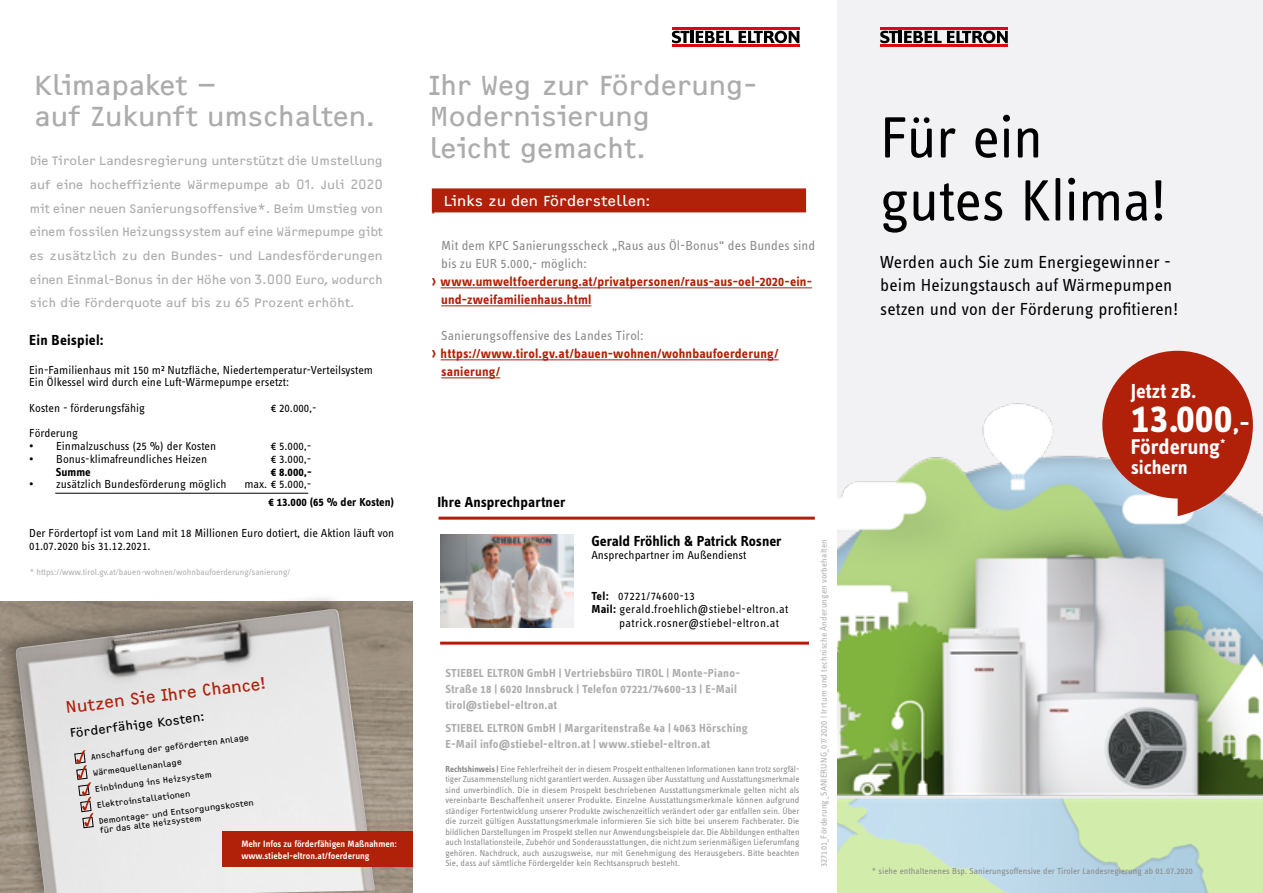
<style>
.page{position:relative;width:1263px;height:893px;background:#fff}
.page>*{position:absolute;margin:0;border:0;box-sizing:border-box;transform-origin:0 0}
._01_F_Headline_Grey{font:60px "STE Info Text";letter-spacing:-.02em;color:#000}
.t1{font:700 41.85px "STE Info Text";color:#fff}
._01_F_Headline_Grey-2{font:28.5px/31.5px "F2 FOCR Bczyk Com";letter-spacing:-.005em;color:#acacac}
.t2{font:700 22.05px "STE Info Text";color:#fff}
.t3{font:700 21px "STE Info Text";color:#fff}
.t4{font:700 20.1px "STE Info Text";letter-spacing:-.005em;color:#fff}
._03_B_Starting_Line{font:18px/23.5px "STE Info Text";letter-spacing:.005em;color:#000}
._01_B_Headline_Grey{font:17.25px "F2 FOCR Bczyk Com";color:#b12009}
.t5{font:16.5px "F2 FOCR Bczyk Com";color:#b12009}
._42_DE_Regino_TabFir{font:700 15px "STE Info Text";color:#000}
.t6{font:15px "F2 FOCR Bczyk Com";letter-spacing:.01em;color:#fff}
.t7{font:700 13.5px/18px "STE Info Text";letter-spacing:.01em;color:#b12009}
.t8{font:13.5px/18px "STE Info Text";letter-spacing:.005em;color:#878787}
.t9{font:12.75px/23.7px "F2 FOCR Bczyk Com";letter-spacing:.005em;color:#acacac;text-align:justify}
._03_B_Starting_Line-2{font:12.75px "F2 FOCR Bczyk Com";color:#000}
.t10{font:12px/12.8px "STE Info Text";color:#000}
._13_PGB_Address_STIE{font:700 12px/15.8px "STE Info Text";letter-spacing:.015em;color:#acacac}
.t11{font:12px "STE Info Text";letter-spacing:.02em;color:#000}
.t12{font:700 12px "STE Info Text";color:#000}
.t13{font:12px "STE Info Text";letter-spacing:.025em;color:#000}
.t14{font:600 9.6px/12.1px "STE Info Text";color:#fff}
._11_B_Caption{font:9px/10.5px "STE Info Text";letter-spacing:.005em;color:#878787;text-align:justify}
._14_B_Identifier{font:9px "STE Info Text";letter-spacing:.02em;color:#acacac}
._11_B_Caption-2{font:9px "STE Info Text";letter-spacing:.005em;color:#acacac}
._03_B_Starting_Line-3{font:8.55px/9.3px "F2 FOCR Bczyk Com";color:#000}
.s1{font-family:"F2 FOCR Bczyk Com";font-weight:400;font-size:16.5px}
.s2{font-size:26.1px}
.s3{font-weight:700}
</style>
<div class="page">
<div style="left:838px;top:0;width:425px;height:893px;background:#f2f1f3"></div>
<img style="left:837px;top:394px;width:426px;height:499px">
<hr style="left:880px;top:27px;width:128px;height:2px;background:#e30413">
<hr style="left:880px;top:44px;width:128px;height:3px;background:#e30413">
<svg style="left:947px;top:31px;width:61px;height:12px"></svg>
<svg style="left:880px;top:31px;width:61px;height:12px"></svg>
<svg style="left:672px;top:29px;width:127px;height:15px"></svg>
<hr style="left:672px;top:27px;width:127px;height:2px;background:#e30413">
<hr style="left:672px;top:44px;width:127px;height:3px;background:#e30413">
<svg style="left:696px;top:31px;width:37px;height:12px"></svg>
<hr style="left:690px;top:31px;width:4px;height:12px;background:#000">
<svg style="left:739px;top:31px;width:60px;height:12px"></svg>
<svg style="left:672px;top:31px;width:17px;height:12px"></svg>
<div style="left:432px;top:188px;width:374px;height:24px;background:#b12009"></div>
<img style="left:380px;top:602px;width:32px;height:291px">
<div style="left:0;top:593px;width:380px;height:300px;background:#000;opacity:.3"></div>
<img style="left:16px;top:609px;width:359px;height:284px">
<svg style="left:74px;top:750px;width:20px;height:78px;background:#c7b8b6"></svg>
<div style="left:222px;top:831px;width:190px;height:36px;background:#b12009"></div>
<hr style="left:440px;top:642px;width:376px;height:3px;background:#b12009">
<hr style="left:438px;top:517px;width:377px;height:3px;background:#b12009">
<img style="left:440px;top:534px;width:133px;height:94px">
<div style="left:810px;top:525px;width:17px;height:342px;background:#fff"></div>
<hr style="left:441px;top:288px;width:371px;height:1px;background:#b12009">
<hr style="left:441px;top:306px;width:150px;height:1px;background:#b12009">
<hr style="left:441px;top:360px;width:338px;height:1px;background:#b12009">
<hr style="left:441px;top:378px;width:59px;height:1px;background:#b12009">
<svg style="left:1102px;top:351px;width:151px;height:165px"></svg>
<hr style="left:55px;top:493px;width:253px;height:1px;background:#000">
<p class="_01_F_Headline_Grey-2" style="left:34px;top:69px;width:185px">Klimapaket –</p>
<p class="_01_F_Headline_Grey-2" style="left:34px;top:101px;width:342px">auf Zukunft umschalten.</p>
<p class="_01_F_Headline_Grey" style="left:880px;top:104px;width:165px">Für ein</p>
<p class="_01_F_Headline_Grey" style="left:880px;top:167px;width:289px">gutes Klima!</p>
<p class="_03_B_Starting_Line" style="left:880px;top:250px;width:300px">Werden auch Sie zum Energiegewinner - beim Heizungstausch auf Wärmepumpen setzen und von der Förderung profitieren!</p>
<p class="_01_F_Headline_Grey-2" style="left:429px;top:69px;width:329px">Ihr Weg zur Förderung-<br>Modernisierung<br>leicht gemacht.</p>
<p class="t6" style="left:444px;top:192px;width:208px">Links zu den Förderstellen:</p>
<p class="t9" style="left:30px;top:149px;width:355px">Die Tiroler Landesregierung unterstützt die Umstellung auf eine hocheffiziente Wärmepumpe ab 01. Juli 2020 mit einer neuen Sanierungsoffensive*. Beim Umstieg von einem fossilen Heizungssystem auf eine Wärmepumpe gibt es zusätzlich zu den Bundes- und Landesförderungen einen Einmal-Bonus in der Höhe von 3.000 Euro, wodurch sich die Förderquote auf bis zu 65 Prozent erhöht.</p>
<p class="_42_DE_Regino_TabFir" style="left:29px;top:331px;width:76px">Ein Beispiel:</p>
<p class="t10" style="left:29px;top:363px;width:345px">Ein-Familienhaus mit 150 m² Nutzfläche, Niedertemperatur-Verteilsystem<br>Ein Ölkessel wird durch eine Luft-Wärmepumpe ersetzt:</p>
<p class="t10" style="left:29px;top:402px;width:117px">Kosten - förderungsfähig</p>
<p class="t10" style="left:271px;top:402px;width:48px">€ 20.000,-</p>
<p class="t10" style="left:29px;top:427px;width:50px">Förderung</p>
<p class="t10" style="left:29px;top:440px;width:188px">• Einmalzuschuss (25 %) der Kosten</p>
<p class="t10" style="left:271px;top:440px;width:42px">€ 5.000,-</p>
<p class="t10" style="left:29px;top:453px;width:179px">• Bonus-klimafreundliches Heizen</p>
<p class="t10" style="left:271px;top:453px;width:42px">€ 3.000,-</p>
<p class="t12" style="left:56px;top:465px;width:36px">Summe</p>
<p class="t12" style="left:271px;top:465px;width:42px">€ 8.000,-</p>
<p class="t10" style="left:29px;top:478px;width:199px">• zusätzlich Bundesförderung möglich</p>
<p class="t10" style="left:244px;top:478px;width:69px">max. € 5.000,-</p>
<p class="t12" style="left:268px;top:495px;width:127px">€ 13.000 (65 % der Kosten)</p>
<p class="t10" style="left:29px;top:527px;width:367px">Der Fördertopf ist vom Land mit 18 Millionen Euro dotiert, die Aktion läuft von<br>01.07.2020 bis 31.12.2021.</p>
<p class="_11_B_Caption-2" style="left:30px;top:567px;width:262px">* https://www.tirol.gv.at/bauen-wohnen/wohnbaufoerderung/sanierung/</p>
<p class="t5" style="left:432px;top:199px;width:6px">›</p>
<p class="t8" style="left:441px;top:236px;width:376px">Mit dem KPC Sanierungsscheck „Raus aus Öl-Bonus“ des Bundes sind bis zu EUR 5.000,- möglich:</p>
<p class="t7" style="left:441px;top:273px;width:372px;text-indent:-9px"><span class="s1">›</span> www.umweltfoerderung.at/privatpersonen/raus-aus-oel-2020-ein&shy;und-zweifamilienhaus.html</p>
<p class="t8" style="left:441px;top:326px;width:204px">Sanierungsoffensive des Landes Tirol:</p>
<p class="t7" style="left:441px;top:345px;width:339px;text-indent:-9px"><span class="s1">›</span> https://www.tirol.gv.at/bauen-wohnen/wohnbaufoerderung/ sanierung/</p>
<p class="t3" style="left:1131px;top:378px;width:67px">Jetzt zB.</p>
<p class="t1" style="left:1131px;top:393px;width:121px">13.000<span class="s2">,-</span></p>
<p class="t2" style="left:1131px;top:433px;width:96px">Förderung<sup>*</sup></p>
<p class="t4" style="left:1131px;top:455px;width:59px">sichern</p>
<p class="_42_DE_Regino_TabFir" style="left:437px;top:494px;width:130px">Ihre Ansprechpartner</p>
<p class="_42_DE_Regino_TabFir" style="left:591px;top:533px;width:192px">Gerald Fröhlich &amp; Patrick Rosner</p>
<p class="t10" style="left:591px;top:549px;width:157px">Ansprechpartner im Außendienst</p>
<p class="t13" style="left:591px;top:589px;width:105px"><span class="s3">Tel:</span> 07221/74600-13</p>
<p class="t11" style="left:591px;top:602px;width:199px"><span class="s3">Mail:</span> gerald.froehlich@stiebel-eltron.at</p>
<p class="t11" style="left:619px;top:616px;width:161px">patrick.rosner@stiebel-eltron.at</p>
<p class="_14_B_Identifier" style="left:819px;top:867px;width:329px;rotate:-90deg">327101_Förderung_SANIERUNG_07/2020 | Irrtum und technische Änderungen vorbehalten</p>
<p class="_13_PGB_Address_STIE" style="left:445px;top:665px;width:296px">STIEBEL ELTRON GmbH | Vertriebsbüro TIROL | Monte-Piano-<br>Straße 18 | 6020 Innsbruck | Telefon 07221/74600-13 | E-Mail tirol@stiebel-eltron.at</p>
<p class="_01_B_Headline_Grey" style="left:64px;top:698px;width:203px;rotate:-7deg">Nutzen Sie Ihre Chance!</p>
<p class="_03_B_Starting_Line-2" style="left:69px;top:726px;width:137px;rotate:-7deg">Förderfähige Kosten:</p>
<p class="_13_PGB_Address_STIE" style="left:445px;top:720px;width:304px">STIEBEL ELTRON GmbH | Margaritenstraße 4a | 4063 Hörsching<br>E-Mail info@stiebel-eltron.at | www.stiebel-eltron.at</p>
<p class="_11_B_Caption" style="left:445px;top:763px;width:356px"><span class="s3">Rechtshinweis |</span> Eine Fehlerfreiheit der in diesem Prospekt enthaltenen Informationen kann trotz sorgfäl&shy;tiger Zusammenstellung nicht garantiert werden. Aussagen über Ausstattung und Ausstattungsmerkmale sind unverbindlich. Die in diesem Prospekt beschriebenen Ausstattungsmerkmale gelten nicht als vereinbarte Beschaffenheit unserer Produkte. Einzelne Ausstattungsmerkmale können aufgrund ständiger Fortentwicklung unserer Produkte zwischenzeitlich verändert oder gar entfallen sein. Über die zurzeit gültigen Ausstattungsmerkmale informieren Sie sich bitte bei unserem Fachberater. Die bildlichen Darstellungen im Prospekt stellen nur Anwendungsbeispiele dar. Die Abbildungen enthalten auch Installationsteile, Zubehör und Sonderausstattungen, die nicht zum serienmäßigen Lieferumfang gehören. Nachdruck, auch auszugsweise, nur mit Genehmigung des Herausgebers. Bitte beachten Sie, dass auf sämtliche Fördergelder kein Rechtsanspruch besteht.</p>
<p class="_03_B_Starting_Line-3" style="left:90px;top:752px;width:161px;rotate:-7deg">Anschaffung der geförderten Anlage</p>
<p class="_03_B_Starting_Line-3" style="left:92px;top:768px;width:91px;rotate:-7deg">Wärmequellenanlage</p>
<p class="_03_B_Starting_Line-3" style="left:94px;top:784px;width:119px;rotate:-7deg">Einbindung ins Heizsystem</p>
<p class="_03_B_Starting_Line-3" style="left:96px;top:800px;width:95px;rotate:-7deg">Elektroinstallationen</p>
<p class="_03_B_Starting_Line-3" style="left:98px;top:817px;width:157px;rotate:-7deg">Demontage- und Entsorgungskosten für das alte Heizsystem</p>
<p class="t14" style="left:241px;top:838px;width:157px">Mehr Infos zu förderfähigen Maßnahmen: www.stiebel-eltron.at/foerderung</p>
<p class="_11_B_Caption" style="left:872px;top:866px;width:323px">* siehe enthaltenenes Bsp. Sanierungsoffensive der Tiroler Landesregierung ab 01.07.2020</p>
</div>
